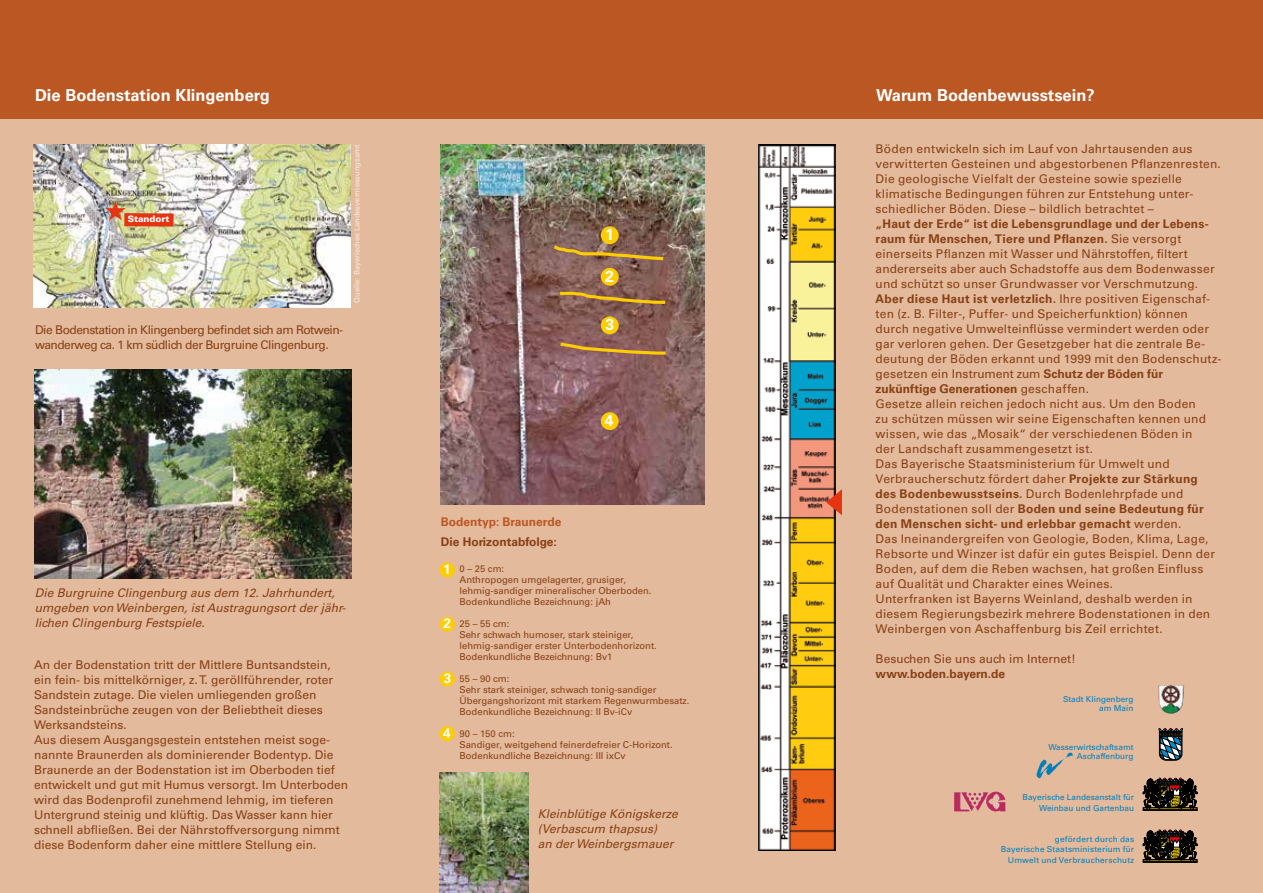
<style>
.page{position:relative;width:1263px;height:893px;background:#bb5722}
.page>*{position:absolute;margin:0;border:0;box-sizing:border-box;transform-origin:0 0}
.t1{font:700 16.5px "Univers LT Std";color:#fff}
.t2{font:700 16.05px "Univers LT Std";color:#fff}
.t3{font:700 13.5px "Univers LT Std";color:#fff}
.t4{font:12px/15px "Univers LT Std";letter-spacing:.01em;color:#874015}
.t5{font:italic 12px/15px "Univers LT Std";color:#874015}
.t6{font:12px/15px "Univers LT Std";letter-spacing:-.04em;color:#874015}
.t7{font:700 12px "Univers LT Std";color:#874015}
.t8{font:700 12px "Univers LT Std";color:#bb5722}
.t9{font:9.45px/10.9px "Univers LT Std";color:#874015}
.t10{font:900 8.85px "Univers LT Std";color:#fff}
.t11{font:8.25px/10.4px "Univers LT Std";color:#0080bb;text-align:right}
.t12{font:7.5px "Univers LT Std";color:#f7ece4}
.s1{font-weight:700;font-size:13.5px;color:#fff}
.s2{font-weight:700}
</style>
<div class="page">
<div style="left:0;top:119px;width:1263px;height:774px;background:#e4ba9d"></div>
<img style="left:440px;top:772px;width:89px;height:121px">
<img style="left:33px;top:145px;width:318px;height:162px">
<div style="left:124px;top:213px;width:50px;height:14px;background:#e63312"></div>
<img style="left:758px;top:145px;width:77px;height:705px">
<svg style="left:826px;top:489px;width:16px;height:26px"></svg>
<div style="left:440px;top:562px;width:15px;height:15px;background:#fc0;border-radius:50%"></div>
<div style="left:440px;top:617px;width:15px;height:15px;background:#fc0;border-radius:50%"></div>
<div style="left:440px;top:671px;width:15px;height:16px;background:#fc0;border-radius:50%"></div>
<div style="left:440px;top:726px;width:15px;height:15px;background:#fc0;border-radius:50%"></div>
<img style="left:34px;top:369px;width:318px;height:209px">
<img style="left:441px;top:145px;width:263px;height:359px">
<div style="left:601px;top:226px;width:18px;height:18px;background:#fc0;border-radius:50%"></div>
<div style="left:601px;top:268px;width:18px;height:18px;background:#fc0;border-radius:50%"></div>
<div style="left:601px;top:316px;width:18px;height:18px;background:#fc0;border-radius:50%"></div>
<div style="left:601px;top:412px;width:18px;height:18px;background:#fc0;border-radius:50%"></div>
<svg style="left:551px;top:243px;width:115px;height:19px;background:#97724c"></svg>
<svg style="left:557px;top:290px;width:111px;height:15px;background:#9b7143"></svg>
<svg style="left:557px;top:341px;width:112px;height:15px;background:#a0724b"></svg>
<svg style="left:1143px;top:829px;width:54px;height:34px;background:#362b1b"></svg>
<svg style="left:1143px;top:777px;width:54px;height:34px;background:#372c1b"></svg>
<img style="left:954px;top:791px;width:51px;height:21px">
<svg style="left:1159px;top:728px;width:24px;height:32px"></svg>
<img style="left:1036px;top:752px;width:36px;height:26px">
<img style="left:1158px;top:685px;width:26px;height:29px">
<h1 class="t1" style="left:35px;top:85px;width:236px">Die Bodenstation Klingenberg</h1>
<p class="t10" style="left:105px;top:213px;width:67px"><sup>★</sup>Standort</p>
<p class="t6" style="left:35px;top:322px;width:310px">Die Bodenstation in Klingenberg befindet sich am Rotwein&shy;wanderweg ca. 1 km südlich der Burgruine Clingenburg.</p>
<p class="t12" style="left:353px;top:303px;width:160px;rotate:-90deg">Quelle: Bayerisches Landesvermessungsamt</p>
<p class="t5" style="left:35px;top:585px;width:312px">Die Burgruine Clingenburg aus dem 12. Jahrhundert, umgeben von Weinbergen, ist Austragungsort der jähr&shy;lichen Clingenburg Festspiele.</p>
<p class="t4" style="left:34px;top:657px;width:315px">An der Bodenstation tritt der Mittlere Buntsandstein, ein fein- bis mittelkörniger, z. T. geröllführender, roter Sandstein zutage. Die vielen umliegenden großen Sandsteinbrüche zeugen von der Beliebtheit dieses Werksandsteins.<br>Aus diesem Ausgangsgestein entstehen meist soge&shy;nannte Braunerden als dominierender Bodentyp. Die Braunerde an der Bodenstation ist im Oberboden tief entwickelt und gut mit Humus versorgt. Im Unterboden wird das Bodenprofil zunehmend lehmig, im tieferen Untergrund steinig und klüftig. Das Wasser kann hier schnell abfließen. Bei der Nährstoffversorgung nimmt diese Bodenform daher eine mittlere Stellung ein.</p>
<h2 class="t2" style="left:605px;top:225px;width:10px">1</h2>
<h2 class="t2" style="left:605px;top:267px;width:10px">2</h2>
<h2 class="t2" style="left:605px;top:315px;width:10px">3</h2>
<h2 class="t2" style="left:605px;top:411px;width:10px">4</h2>
<p class="t8" style="left:441px;top:515px;width:122px">Bodentyp: Braunerde</p>
<p class="t7" style="left:441px;top:535px;width:118px">Die Horizontabfolge:</p>
<p class="t9" style="left:459px;top:564px;width:194px">0 – 25 cm:<br>Anthropogen umgelagerter, grusiger, lehmig-sandiger mineralischer Oberboden.<br>Bodenkundliche Bezeichnung: jAh</p>
<p class="t3" style="left:443px;top:561px;width:9px">1</p>
<p class="t9" style="left:459px;top:618px;width:199px;text-indent:-16px"><span class="s1">2</span> 25 – 55 cm:<br>Sehr schwach humoser, stark steiniger, lehmig-sandiger erster Unterbodenhorizont.<br>Bodenkundliche Bezeichnung: Bv1</p>
<p class="t3" style="left:444px;top:671px;width:9px">3</p>
<p class="t9" style="left:459px;top:673px;width:231px">55 – 90 cm:<br>Sehr stark steiniger, schwach tonig-sandiger Übergangshorizont mit starkem Regenwurmbesatz.<br>Bodenkundliche Bezeichnung: II Bv-iCv</p>
<p class="t9" style="left:459px;top:728px;width:215px">90 – 150 cm:<br>Sandiger, weitgehend feinerdefreier C-Horizont.<br>Bodenkundliche Bezeichnung: III ixCv</p>
<p class="t3" style="left:443px;top:725px;width:9px">4</p>
<p class="t5" style="left:538px;top:807px;width:141px">Kleinblütige Königskerze (Verbascum thapsus)<br>an der Weinbergsmauer</p>
<h1 class="t1" style="left:876px;top:85px;width:220px">Warum Bodenbewusstsein?</h1>
<p class="t4" style="left:876px;top:142px;width:347px">Böden entwickeln sich im Lauf von Jahrtausenden aus verwitterten Gesteinen und abgestorbenen Pflanzenresten.<br>Die geologische Vielfalt der Gesteine sowie spezielle klimatische Bedingungen führen zur Entstehung unter&shy;schiedlicher Böden. Diese – bildlich betrachtet –</p>
<p class="t4" style="left:876px;top:217px;width:347px"><span class="s2">„Haut der Erde“ ist die Lebensgrundlage und der Lebens&shy;raum für Menschen, Tiere und Pflanzen.</span> Sie versorgt einerseits Pflanzen mit Wasser und Nährstoffen, filtert andererseits aber auch Schadstoffe aus dem Bodenwasser und schützt so unser Grundwasser vor Verschmutzung.<br><span class="s2">Aber diese Haut ist verletzlich.</span> Ihre positiven Eigenschaf&shy;ten (z. B. Filter-, Puffer- und Speicherfunktion) können durch negative Umwelteinflüsse vermindert werden oder gar verloren gehen. Der Gesetzgeber hat die zentrale Be&shy;deutung der Böden erkannt und 1999 mit den Bodenschutz&shy;gesetzen ein Instrument zum <span class="s2">Schutz der Böden für zukünftige Generationen</span> geschaffen.<br>Gesetze allein reichen jedoch nicht aus. Um den Boden<br>zu schützen müssen wir seine Eigenschaften kennen und wissen, wie das „Mosaik“ der verschiedenen Böden in<br>der Landschaft zusammengesetzt ist.<br>Das Bayerische Staatsministerium für Umwelt und Verbraucherschutz fördert daher <span class="s2">Projekte zur Stärkung<br>des Bodenbewusstseins.</span> Durch Bodenlehrpfade und Bodenstationen soll der <span class="s2">Boden und seine Bedeutung für den Menschen sicht- und erlebbar gemacht</span> werden.<br>Das Ineinandergreifen von Geologie, Boden, Klima, Lage, Rebsorte und Winzer ist dafür ein gutes Beispiel. Denn der Boden, auf dem die Reben wachsen, hat großen Einfluss auf Qualität und Charakter eines Weines.<br>Unterfranken ist Bayerns Weinland, deshalb werden in diesem Regierungsbezirk mehrere Bodenstationen in den Weinbergen von Aschaffenburg bis Zeil errichtet.</p>
<p class="t4" style="left:876px;top:652px;width:202px">Besuchen Sie uns auch im Internet!</p>
<p class="t7" style="left:876px;top:667px;width:131px">www.boden.bayern.de</p>
<p class="t11" style="left:1063px;top:694px;width:72px;line-height:9.4px">Stadt Klingenberg am Main</p>
<p class="t11" style="left:1048px;top:742px;width:87px;line-height:9.4px">Wasserwirtschaftsamt<br>Aschaffenburg</p>
<p class="t11" style="left:1022px;top:792px;width:113px">Bayerische Landesanstalt für<br>Weinbau und Gartenbau</p>
<p class="t11" style="left:1001px;top:834px;width:135px">gefördert durch das<br>Bayerische Staatsministerium für<br>Umwelt und Verbraucherschutz</p>
</div>
